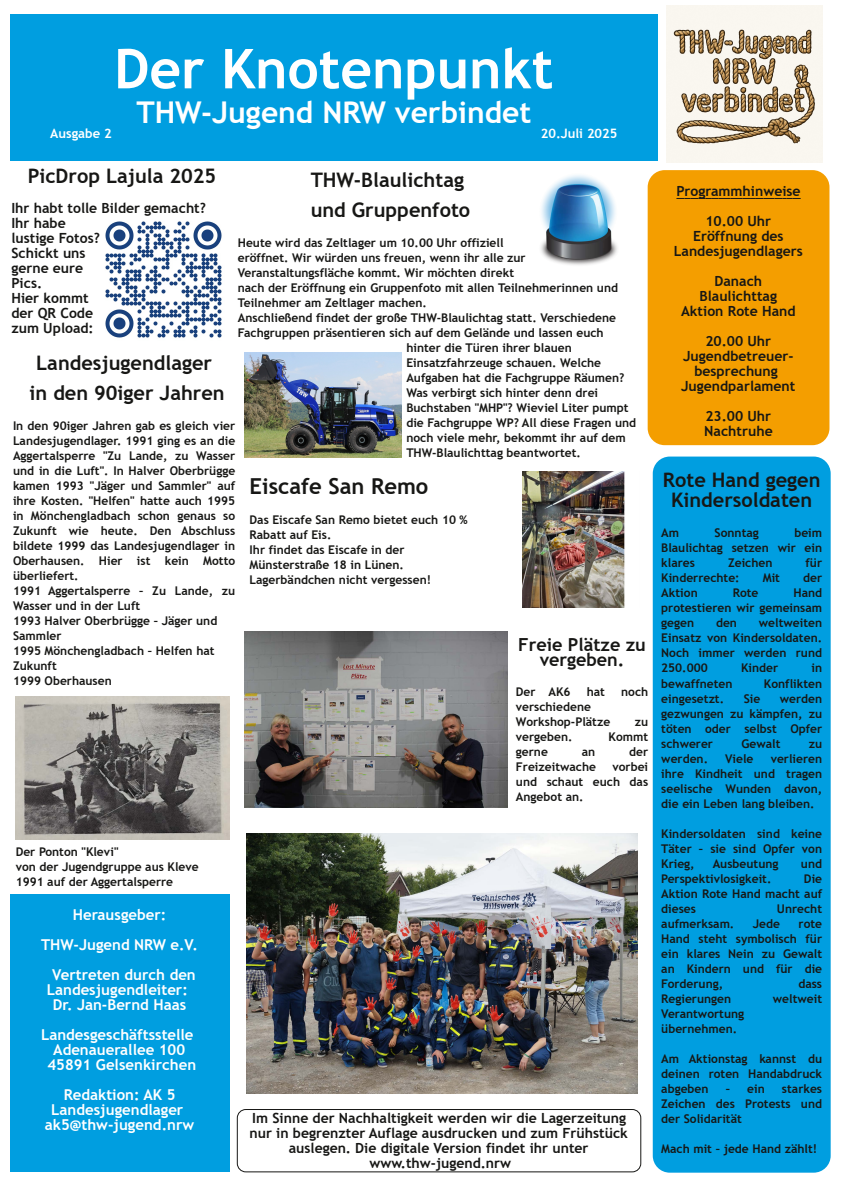
<style>
.page{position:relative;width:842px;height:1191px;background:#fff}
.page>*{position:absolute;margin:0;border:0;box-sizing:border-box;transform-origin:0 0}
.t1{font:700 55px "Trebuchet MS";color:#fff}
.t2{font:700 30px "Trebuchet MS";color:#fff}
.t3{font:700 22px "Trebuchet MS";color:#171715}
.t4{font:700 20px/30px "Trebuchet MS";color:#171715;text-align:center}
.t5{font:700 18px/15px "Trebuchet MS";color:#171715;text-align:center}
.t6{font:700 15px/15px "Trebuchet MS";color:#fff;text-align:center}
.t7{font:700 14px/15px "Trebuchet MS";color:#171715;text-align:center}
.t8{font:700 13px "Trebuchet MS";color:#fff}
.t9{font:700 12px/15px "Trebuchet MS";color:#171715;text-align:justify}
</style>
<div class="page">
<div style="left:10px;top:894px;width:220px;height:278px;background:#009ee0"></div>
<div style="left:648px;top:170px;width:181px;height:275px;background:#f49e00;border-radius:17px"></div>
<svg style="left:676px;top:198px;width:125px;height:1px"></svg>
<div style="left:10px;top:14px;width:648px;height:147px;background:#009ee0"></div>
<div style="left:237px;top:1109px;width:404px;height:63px;border:1px solid #171715;border-radius:9px"></div>
<img style="left:666px;top:6px;width:157px;height:156px">
<div style="left:653px;top:456px;width:178px;height:716px;background:#009ee0;border-radius:17px"></div>
<img style="left:246px;top:833px;width:391px;height:260px">
<img style="left:15px;top:696px;width:215px;height:143px">
<img style="left:105px;top:221px;width:117px;height:117px">
<img style="left:541px;top:175px;width:76px;height:90px">
<img style="left:244px;top:352px;width:158px;height:105px">
<img style="left:522px;top:472px;width:103px;height:135px">
<img style="left:244px;top:632px;width:264px;height:175px">
<h1 class="t1" style="left:114px;top:37px;width:441px">Der Knotenpunkt</h1>
<h2 class="t2" style="left:136px;top:95px;width:396px">THW‐Jugend NRW verbindet</h2>
<p class="t8" style="left:50px;top:126px;width:63px">Ausgabe 2</p>
<p class="t8" style="left:541px;top:126px;width:78px">20.Juli 2025</p>
<h3 class="t4" style="left:28px;top:161px;width:190px">PicDrop Lajula 2025</h3>
<p class="t7" style="left:11px;top:201px;width:196px;text-align:left">Ihr habt tolle Bilder gemacht?<br>Ihr habe<br>lustige Fotos?<br>Schickt uns<br>gerne eure<br>Pics.<br>Hier kommt<br>der QR Code<br>zum Upload:</p>
<h3 class="t4" style="left:311px;top:165px;width:161px;text-align:left">THW‐Blaulichtag und Gruppenfoto</h3>
<p class="t9" style="left:238px;top:236px;width:267px">Heute wird das Zeltlager um 10.00 Uhr offiziell</p>
<p class="t9" style="left:238px;top:251px;width:289px">eröffnet. Wir würden uns freuen, wenn ihr alle zur</p>
<p class="t9" style="left:238px;top:266px;width:278px">Veranstaltungsfläche kommt. Wir möchten direkt</p>
<p class="t9" style="left:238px;top:281px;width:382px">nach der Eröffnung ein Gruppenfoto mit allen Teilnehmerinnen und</p>
<p class="t9" style="left:238px;top:296px;width:191px">Teilnehmer am Zeltlager machen.</p>
<p class="t9" style="left:238px;top:311px;width:380px">Anschließend findet der große THW‐Blaulichtag statt. Verschiedene</p>
<p class="t9" style="left:238px;top:326px;width:367px">Fachgruppen präsentieren sich auf dem Gelände und lassen euch</p>
<p class="t9" style="left:406px;top:341px;width:167px">hinter die Türen ihrer blauen</p>
<p class="t9" style="left:406px;top:356px;width:196px">Einsatzfahrzeuge schauen. Welche</p>
<p class="t9" style="left:406px;top:371px;width:220px">Aufgaben hat die Fachgruppe Räumen?</p>
<p class="t9" style="left:406px;top:386px;width:193px">Was verbirgt sich hinter denn drei</p>
<p class="t9" style="left:406px;top:401px;width:224px">Buchstaben "MHP"? Wieviel Liter pumpt</p>
<p class="t9" style="left:406px;top:416px;width:231px">die Fachgruppe WP? All diese Fragen und</p>
<p class="t9" style="left:406px;top:431px;width:221px">noch viele mehr, bekommt ihr auf dem</p>
<p class="t9" style="left:406px;top:446px;width:176px">THW‐Blaulichttag beantwortet.</p>
<h3 class="t3" style="left:250px;top:473px;width:180px">Eiscafe San Remo</h3>
<p class="t9" style="left:250px;top:512px;width:220px;text-align:left">Das Eiscafe San Remo bietet euch 10 %<br>Rabatt auf Eis.<br>Ihr findet das Eiscafe in der<br>Münsterstraße 18 in Lünen.<br>Lagerbändchen nicht vergessen!</p>
<h3 class="t4" style="left:30px;top:347px;width:197px">Landesjugendlager in den 90iger Jahren</h3>
<p class="t9" style="left:13px;top:418px;width:224px;text-align:left">In den 90iger Jahren gab es gleich vier<br>Landesjugendlager. 1991 ging es an die<br>Aggertalsperre "Zu Lande, zu Wasser und in die Luft". In Halver Oberbrügge kamen 1993 "Jäger und Sammler" auf ihre Kosten. "Helfen" hatte auch 1995 in Mönchengladbach schon genaus so<br>Zukunft wie heute. Den Abschluss bildete 1999 das Landesjugendlager in<br>Oberhausen. Hier ist kein Motto überliefert.<br>1991 Aggertalsperre – Zu Lande, zu<br>Wasser und in der Luft<br>1993 Halver Oberbrügge – Jäger und<br>Sammler<br>1995 Mönchengladbach – Helfen hat<br>Zukunft<br>1999 Oberhausen</p>
<h3 class="t5" style="left:518px;top:637px;width:129px">Freie Plätze zu vergeben.</h3>
<p class="t9" style="left:516px;top:684px;width:56px">Der AK6</p>
<p class="t9" style="left:587px;top:684px;width:20px">hat</p>
<p class="t9" style="left:621px;top:684px;width:29px">noch</p>
<p class="t9" style="left:516px;top:699px;width:96px">verschiedene<br>Workshop‐Plätze</p>
<p class="t9" style="left:635px;top:714px;width:15px">zu</p>
<p class="t9" style="left:16px;top:844px;width:184px;text-align:left">Der Ponton "Klevi"<br>von der Jugendgruppe aus Kleve<br>1991 auf der Aggertalsperre</p>
<p class="t6" style="left:41px;top:899px;width:158px;line-height:30px">Herausgeber:<br>THW‐Jugend NRW e.V.<br>Vertreten durch den</p>
<p class="t6" style="left:47px;top:982px;width:143px">Landesjugendleiter:<br>Dr. Jan‐Bernd Haas</p>
<p class="t6" style="left:41px;top:1027px;width:157px">Landesgeschäftsstelle<br>Adenauerallee 100<br>45891 Gelsenkirchen</p>
<p class="t6" style="left:45px;top:1087px;width:151px">Redaktion: AK 5<br>Landesjugendlager ak5@thw‐jugend.nrw</p>
<p class="t9" style="left:516px;top:729px;width:58px">vergeben.</p>
<p class="t9" style="left:609px;top:729px;width:41px">Kommt</p>
<p class="t9" style="left:516px;top:744px;width:33px">gerne</p>
<p class="t9" style="left:582px;top:744px;width:15px">an</p>
<p class="t9" style="left:629px;top:744px;width:21px">der</p>
<p class="t9" style="left:516px;top:759px;width:82px">Freizeitwache</p>
<p class="t9" style="left:516px;top:759px;width:134px;text-indent:97px">vorbei und schaut euch das Angebot an.</p>
<p class="t7" style="left:249px;top:1110px;width:380px">Im Sinne der Nachhaltigkeit werden wir die Lagerzeitung nur in begrenzter Auflage ausdrucken und zum Frühstück auslegen. Die digitale Version findet ihr unter www.thw‐jugend.nrw</p>
<p class="t7" style="left:676px;top:176px;width:126px;line-height:30px">Programmhinweise<br>10.00 Uhr</p>
<p class="t7" style="left:674px;top:228px;width:131px">Eröffnung des<br>Landesjugendlagers</p>
<p class="t7" style="left:681px;top:273px;width:116px">Danach<br>Blaulichttag<br>Aktion Rote Hand</p>
<p class="t7" style="left:681px;top:333px;width:116px">20.00 Uhr<br>Jugendbetreuer‐ besprechung<br>Jugendparlament</p>
<p class="t7" style="left:704px;top:408px;width:70px;text-align:left">23.00 Uhr<br>Nachtruhe</p>
<h3 class="t4" style="left:663px;top:470px;width:159px;line-height:20px">Rote Hand gegen<br>Kindersoldaten</h3>
<p class="t9" style="left:661px;top:525px;width:19px">Am</p>
<p class="t9" style="left:715px;top:525px;width:46px">Sonntag</p>
<p class="t9" style="left:661px;top:525px;width:162px;text-indent:133px">beim Blaulichtag setzen wir ein klares</p>
<p class="t9" style="left:728px;top:555px;width:46px">Zeichen</p>
<p class="t9" style="left:806px;top:555px;width:18px">für</p>
<p class="t9" style="left:661px;top:570px;width:80px">Kinderrechte:</p>
<p class="t9" style="left:763px;top:570px;width:19px">Mit</p>
<p class="t9" style="left:803px;top:570px;width:21px">der</p>
<p class="t9" style="left:661px;top:585px;width:38px">Aktion</p>
<p class="t9" style="left:733px;top:585px;width:27px">Rote</p>
<p class="t9" style="left:661px;top:585px;width:162px;text-indent:132px">Hand protestieren wir gemeinsam gegen</p>
<p class="t9" style="left:661px;top:615px;width:162px;text-indent:98px">weltweiten Einsatz von Kindersoldaten.<br>Noch immer werden rund 250.000</p>
<p class="t9" style="left:716px;top:615px;width:22px">den</p>
<p class="t9" style="left:741px;top:660px;width:39px">Kinder</p>
<p class="t9" style="left:811px;top:660px;width:12px">in</p>
<p class="t9" style="left:661px;top:675px;width:73px">bewaffneten</p>
<p class="t9" style="left:764px;top:675px;width:60px">Konflikten</p>
<p class="t9" style="left:661px;top:690px;width:64px">eingesetzt.</p>
<p class="t9" style="left:744px;top:690px;width:18px">Sie</p>
<p class="t9" style="left:661px;top:690px;width:162px;text-indent:118px">werden gezwungen zu kämpfen, zu töten oder selbst Opfer schwerer</p>
<p class="t9" style="left:741px;top:735px;width:41px">Gewalt</p>
<p class="t9" style="left:809px;top:735px;width:15px">zu</p>
<p class="t9" style="left:661px;top:750px;width:48px">werden.</p>
<p class="t9" style="left:725px;top:750px;width:30px">Viele</p>
<p class="t9" style="left:661px;top:750px;width:162px;text-indent:109px">verlieren ihre Kindheit und tragen seelische Wunden davon, die ein Leben lang bleiben.</p>
<p class="t9" style="left:661px;top:825px;width:162px">Kindersoldaten sind keine Täter – sie sind Opfer von Krieg,</p>
<p class="t9" style="left:713px;top:855px;width:67px">Ausbeutung</p>
<p class="t9" style="left:801px;top:855px;width:23px">und</p>
<p class="t9" style="left:661px;top:870px;width:112px">Perspektivlosigkeit.</p>
<p class="t9" style="left:661px;top:870px;width:162px;text-indent:143px">Die Aktion Rote Hand macht auf dieses</p>
<p class="t9" style="left:777px;top:900px;width:47px">Unrecht</p>
<p class="t9" style="left:661px;top:915px;width:75px">aufmerksam.</p>
<p class="t9" style="left:753px;top:915px;width:29px">Jede</p>
<p class="t9" style="left:661px;top:915px;width:162px;text-indent:137px">rote Hand steht symbolisch für ein klares Nein zu Gewalt an Kindern und für die Forderung,</p>
<p class="t9" style="left:798px;top:975px;width:25px">dass</p>
<p class="t9" style="left:661px;top:990px;width:71px">Regierungen</p>
<p class="t9" style="left:773px;top:990px;width:51px">weltweit</p>
<p class="t9" style="left:661px;top:1005px;width:85px">Verantwortung übernehmen.</p>
<p class="t9" style="left:661px;top:1050px;width:162px">Am Aktionstag kannst du deinen roten Handabdruck abgeben</p>
<p class="t9" style="left:661px;top:1080px;width:162px;text-indent:121px">starkes Zeichen des Protests und der Solidarität</p>
<p class="t9" style="left:661px;top:1140px;width:158px">Mach mit – jede Hand zählt!</p>
<p class="t9" style="left:726px;top:1080px;width:41px">– ein</p>
</div>
